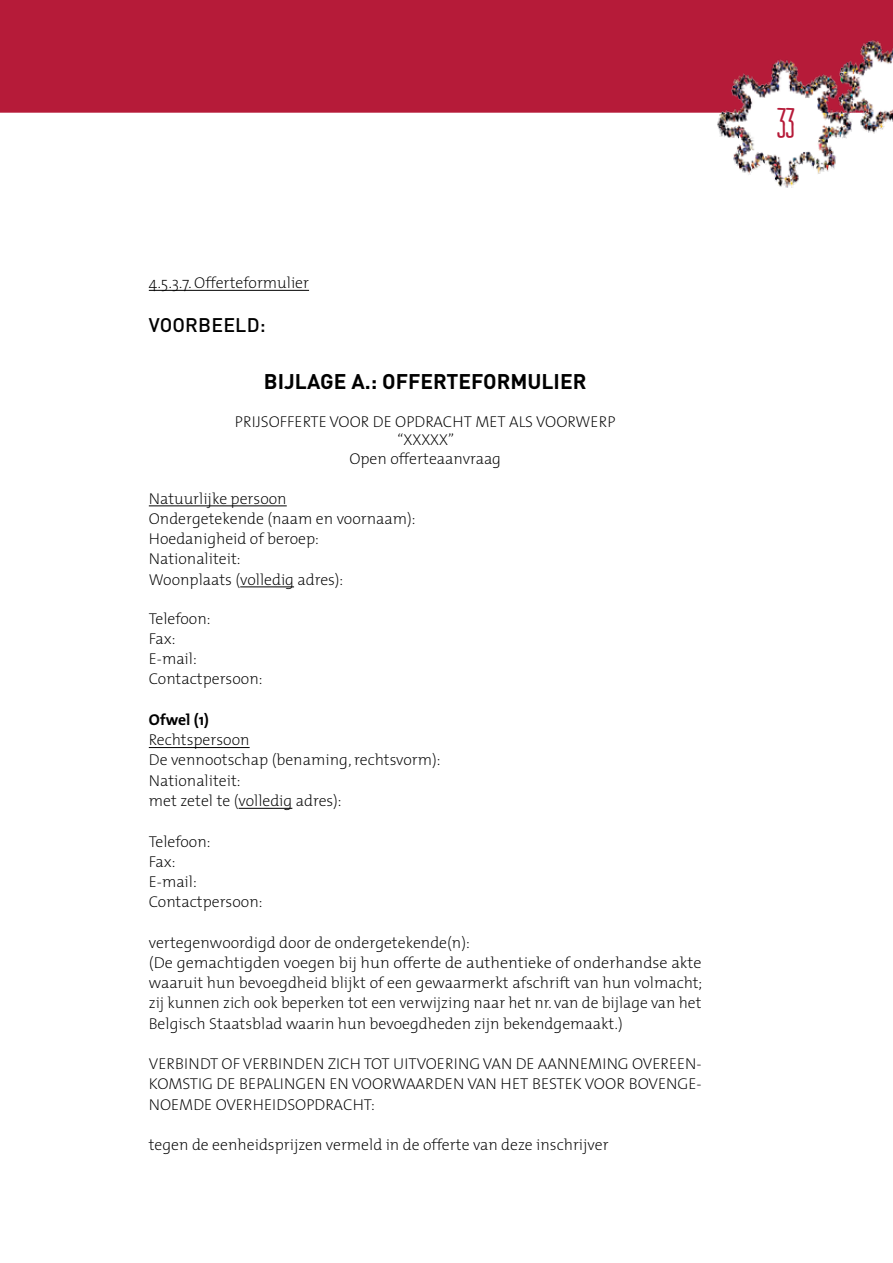
<style>
.page{position:relative;width:893px;height:1263px;background:#fff}
.page>*{position:absolute;margin:0;border:0;box-sizing:border-box;transform-origin:0 0}
.t1{font:700 38.7px "Amarelinha";color:#b61b39}
.t2{font:700 21px "DIN Pro";color:#000}
.t3{font:500 19.5px "DIN Pro";letter-spacing:.01em;color:#000}
.t4{font:200 15.75px/20.2px "The Mix";color:#000}
.t5{font:700 15.75px "The Mix";color:#000}
</style>
<div class="page">
<div style="left:0;top:0;width:893px;height:113px;background:#b61b39"></div>
<svg style="left:0;top:0;width:1px;height:68px"></svg>
<img style="left:714px;top:35px;width:179px;height:153px">
<hr style="left:149px;top:290px;width:160px;height:1px;background:#000">
<hr style="left:149px;top:506px;width:138px;height:1px;background:#000">
<hr style="left:240px;top:587px;width:54px;height:1px;background:#000">
<hr style="left:149px;top:747px;width:101px;height:1px;background:#000">
<hr style="left:239px;top:808px;width:53px;height:1px;background:#000">
<p class="t4" style="left:149px;top:272px;width:162px">4.5.3.7. Offerteformulier</p>
<p class="t3" style="left:149px;top:309px;width:75px">VOORBEEL</p>
<p class="t3" style="left:247px;top:309px;width:20px">D:</p>
<h2 class="t2" style="left:264px;top:364px;width:132px">BIJLAGE A.: OFFERTEFOR</h2>
<h2 class="t2" style="left:510px;top:364px;width:63px">MULIER</h2>
<p class="t4" style="left:235px;top:411px;width:382px;line-height:18.9px;text-align:center">PRIJSOFFERTE VOOR DE OPDRACHT MET ALS VOORWERP “XXXXX”<br>Open offerteaanvraag</p>
<p class="t4" style="left:149px;top:487px;width:268px">Natuurlijke persoon<br>Ondergetekende (naam en voornaam):<br>Hoedanigheid of beroep:<br>Nationaliteit:<br>Woonplaats (volledig adres):</p>
<p class="t4" style="left:149px;top:608px;width:115px">Telefoon:<br>Fax:<br>E-mail:<br>Contactpersoon:</p>
<p class="t5" style="left:149px;top:706px;width:62px">Ofwel (1)</p>
<p class="t4" style="left:149px;top:729px;width:293px">Rechtspersoon<br>De vennootschap (benaming, rechtsvorm):<br>Nationaliteit:<br>met zetel te (volledig adres):</p>
<p class="t4" style="left:149px;top:830px;width:115px">Telefoon:<br>Fax:<br>E-mail:<br>Contactpersoon:</p>
<p class="t4" style="left:149px;top:932px;width:555px">vertegenwoordigd door de ondergetekende(n):<br>(De gemachtigden voegen bij hun offerte de authentieke of onderhandse akte waaruit hun bevoegdheid blijkt of een gewaarmerkt afschrift van hun volmacht; zij kunnen zich ook beperken tot een verwijzing naar het nr. van de bijlage van het Belgisch Staatsblad waarin hun bevoegdheden zijn bekendgemaakt.)</p>
<p class="t4" style="left:149px;top:1053px;width:554px;text-align:justify">VERBINDT OF VERBINDEN ZICH TOT UITVOERING VAN DE AANNEMING OVEREEN-KOMSTIG DE BEPALINGEN EN VOORWAARDEN VAN HET BESTEK VOOR BOVENGE-NOEMDE OVERHEIDSOPDRACHT:</p>
<p class="t4" style="left:149px;top:1134px;width:461px">tegen de eenheidsprijzen vermeld in de offerte van deze inschrijver</p>
<h1 class="t1" style="left:777px;top:101px;width:19px">33</h1>
</div>
